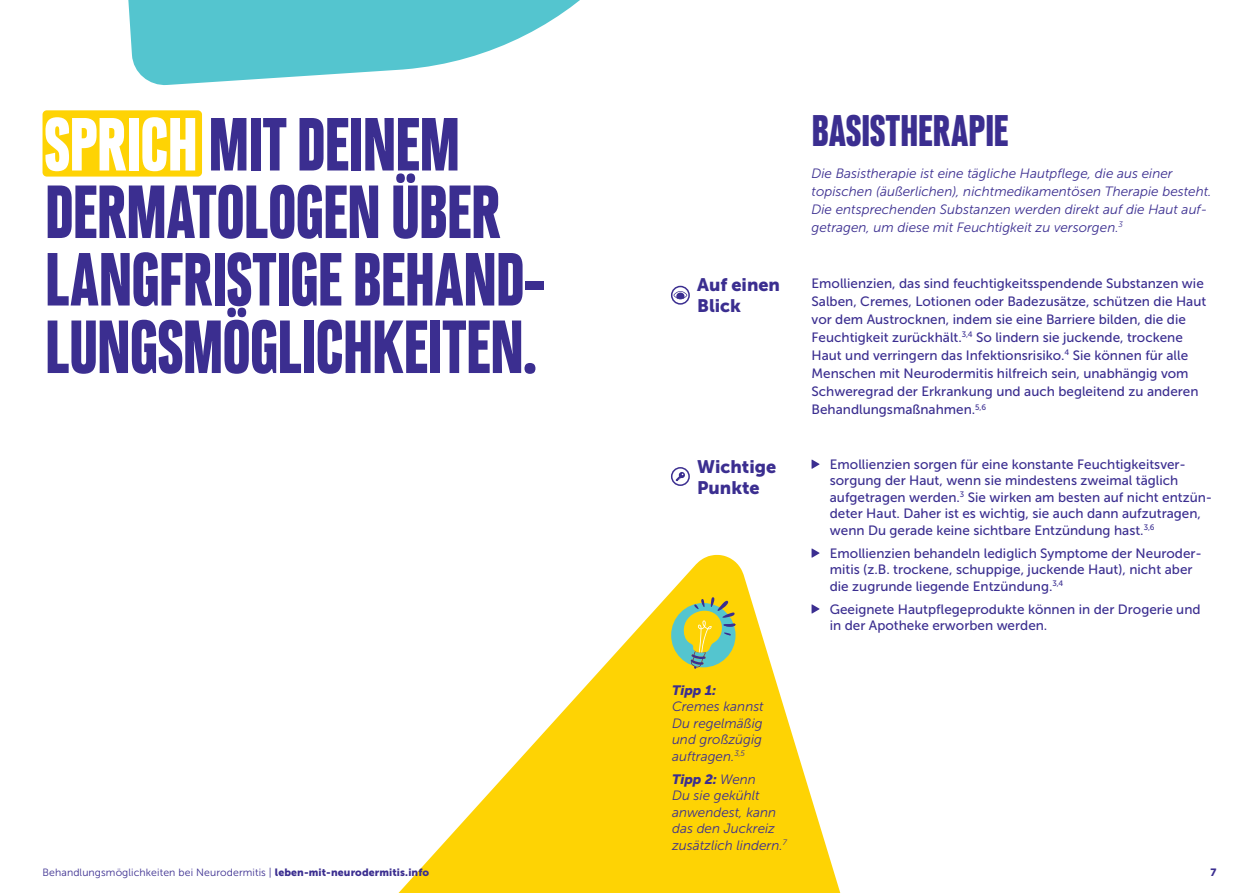
<style>
.page{position:relative;width:1259px;height:893px;background:#fff}
.page>*{position:absolute;margin:0;border:0;box-sizing:border-box;transform-origin:0 0}
.t1{font:900 75px/67.5px "Cairoli Now Condensed";letter-spacing:-.015em;color:#3b2e90}
.t2{font:900 45px "Cairoli Now Condensed";letter-spacing:-.005em;color:#3b2e90}
.t3{font:18px/21px "Museo Sans 900";color:#3b2e90}
.t4{font:13.5px/18px "Museo Sans 500";color:#3b2e90}
.t5{font:italic 13.5px/16.5px "Museo Sans 300";color:#3b2e90}
.t6{font:italic 13.5px "Museo Sans 900";color:#3b2e90}
.t7{font:10.5px "Museo Sans 300";letter-spacing:.01em;color:#3b2e90}
.t8{font:10.5px "Museo Sans 900";color:#3b2e90}
.s1{color:#fff}
.s2{font-family:"Museo Sans 300"}
.s3{font-family:"Museo Sans 900"}
</style>
<div class="page">
<svg style="left:398px;top:555px;width:443px;height:338px;fill:#fed304"></svg>
<svg style="left:811px;top:460px;width:8px;height:9px"></svg>
<svg style="left:811px;top:548px;width:8px;height:10px"></svg>
<svg style="left:811px;top:604px;width:8px;height:9px"></svg>
<div style="left:671px;top:603px;width:64px;height:64px;background:#54c5cf;border-radius:50%"></div>
<svg style="left:683px;top:597px;width:53px;height:72px"></svg>
<div style="left:43px;top:110px;width:159px;height:67px;background:#fed304;border-radius:4px"></div>
<div style="left:671px;top:467px;width:19px;height:19px;border:2px solid #3b2e90;border-radius:50%"></div>
<svg style="left:676px;top:472px;width:9px;height:9px"></svg>
<div style="left:671px;top:286px;width:19px;height:19px;border:2px solid #3b2e90;border-radius:50%"></div>
<svg style="left:673px;top:291px;width:14px;height:8px"></svg>
<svg style="left:128px;top:0;width:452px;height:85px;fill:#54c5cf"></svg>
<h1 class="t1" style="left:45px;top:107px;width:503px"><span class="s1">SPRICH</span> MIT DEINEM<br>DERMATOLOGEN ÜBER<br>LANGFRISTIGE BEHAND-<br>LUNGSMÖGLICHKEITEN.</h1>
<h3 class="t3" style="left:697px;top:275px;width:84px">Auf einen<br>Blick</h3>
<h3 class="t3" style="left:697px;top:456px;width:81px">Wichtige<br>Punkte</h3>
<p class="t6" style="left:672px;top:682px;width:46px">Tipp 1:</p>
<p class="t5" style="left:672px;top:698px;width:93px">Cremes kannst<br>Du regelmäßig und großzügig auftragen.<sup>3,5</sup></p>
<p class="t6" style="left:672px;top:771px;width:85px">Tipp 2: <span class="s2">Wenn</span></p>
<p class="t5" style="left:672px;top:787px;width:116px">Du sie gekühlt anwendest, kann das den Juckreiz zusätzlich lindern.<sup>7</sup></p>
<h2 class="t2" style="left:811px;top:97px;width:199px">BASISTHERAPIE</h2>
<p class="t5" style="left:811px;top:164px;width:401px;line-height:18px">Die Basistherapie ist eine tägliche Hautpflege, die aus einer topischen (äußerlichen), nichtmedikamentösen Therapie besteht.<br>Die entsprechenden Substanzen werden direkt auf die Haut auf&shy;getragen, um diese mit Feuchtigkeit zu versorgen.<sup>3</sup></p>
<p class="t4" style="left:811px;top:274px;width:396px">Emollienzien, das sind feuchtigkeitsspendende Substanzen wie Salben, Cremes, Lotionen oder Badezusätze, schützen die Haut vor dem Austrocknen, indem sie eine Barriere bilden, die die Feuchtigkeit zurückhält.<sup>3,4</sup> So lindern sie juckende, trockene Haut und verringern das Infektionsrisiko.<sup>4</sup> Sie können für alle Menschen mit Neurodermitis hilfreich sein, unabhängig vom Schweregrad der Erkrankung und auch begleitend zu anderen Behandlungsmaßnahmen.<sup>5,6</sup></p>
<p class="t4" style="left:830px;top:456px;width:384px;line-height:16.5px">Emollienzien sorgen für eine konstante Feuchtigkeitsver&shy;sorgung der Haut, wenn sie mindestens zweimal täglich aufgetragen werden.<sup>3</sup> Sie wirken am besten auf nicht entzün&shy;deter Haut. Daher ist es wichtig, sie auch dann aufzutragen, wenn Du gerade keine sichtbare Entzündung hast.<sup>3,6</sup></p>
<p class="t4" style="left:830px;top:545px;width:373px;line-height:16.5px">Emollienzien behandeln lediglich Symptome der Neuroder&shy;mitis (z. B. trockene, schuppige, juckende Haut), nicht aber die zugrunde liegende Entzündung.<sup>3,4</sup></p>
<p class="t4" style="left:830px;top:601px;width:372px;line-height:16.5px">Geeignete Hautpflegeprodukte können in der Drogerie und in der Apotheke erworben werden.</p>
<p class="t7" style="left:43px;top:866px;width:388px">Behandlungsmöglichkeiten bei Neurodermitis | <span class="s3">leben-mit-neurodermitis.info</span></p>
<p class="t8" style="left:1210px;top:866px;width:7px">7</p>
</div>
